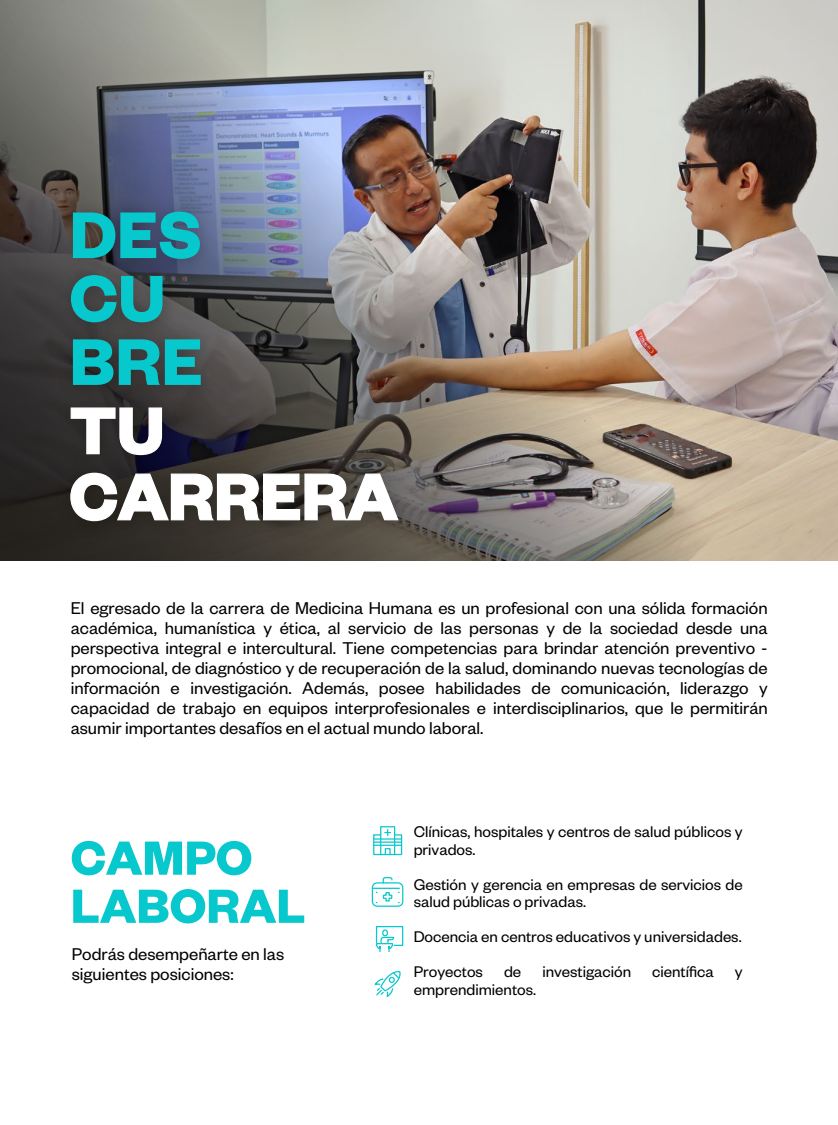
<style>
.page{position:relative;width:838px;height:1125px;background:#fff}
.page>*{position:absolute;margin:0;border:0;box-sizing:border-box;transform-origin:0 0}
.t1{font:700 72.38px/66.1px "Founders Grotesk";color:#fff}
.t2{font:700 72.38px/63.4px "Founders Grotesk";color:#07c8cc}
.t3{font:700 52.62px/48.1px "Founders Grotesk";color:#07c8cc}
.t4{font:18.75px/20px "Founders Grotesk";color:#000}
.t5{font:17px/17.5px "Founders Grotesk";color:#000}
</style>
<div class="page">
<img style="left:712px;top:0;width:126px;height:561px">
<img style="left:0;top:0;width:712px;height:561px">
<img style="left:47px;top:178px;width:375px;height:382px">
<svg style="left:70px;top:407px;width:93px;height:49px;background:#3c3b40"></svg>
<svg style="left:70px;top:472px;width:329px;height:50px;background:#4f4b47"></svg>
<div style="left:380px;top:826px;width:15px;height:29px;border:1px solid #07c8cc"></div>
<svg style="left:373px;top:830px;width:30px;height:26px"></svg>
<svg style="left:375px;top:926px;width:29px;height:27px"></svg>
<svg style="left:374px;top:971px;width:27px;height:26px"></svg>
<div style="left:372px;top:882px;width:31px;height:25px;border:1px solid #07c8cc;border-radius:5px"></div>
<svg style="left:372px;top:877px;width:27px;height:26px"></svg>
<h1 class="t2" style="left:69px;top:200px;width:135px">DES<br>CU<br>BRE</h1>
<h1 class="t1" style="left:69px;top:394px;width:330px">TU<br>CARRERA</h1>
<p class="t4" style="left:71px;top:597px;width:698px;text-align:justify">El egresado de la carrera de Medicina Humana es un profesional con una sólida formación académica, humanística y ética, al servicio de las personas y de la sociedad desde una perspectiva integral e intercultural. Tiene competencias para brindar atención preventivo - promocional, de diagnóstico y de recuperación de la salud, dominando nuevas tecnologías de información e investigación. Además, posee habilidades de comunicación, liderazgo y capacidad de trabajo en equipos interprofesionales e interdisciplinarios, que le permitirán asumir importantes desafíos en el actual mundo laboral.</p>
<h2 class="t3" style="left:71px;top:831px;width:236px">CAMPO<br>LABORAL</h2>
<p class="t4" style="left:72px;top:943px;width:214px">Podrás desempeñarte en las siguientes posiciones:</p>
<p class="t5" style="left:413px;top:822px;width:330px">Clínicas, hospitales y centros de salud públicos y privados.</p>
<p class="t5" style="left:413px;top:875px;width:330px">Gestión y gerencia en empresas de servicios de salud públicas o privadas.</p>
<p class="t5" style="left:413px;top:918px;width:330px;line-height:35px">Docencia en centros educativos y universidades.<br>Proyectos de investigación científica y</p>
<p class="t5" style="left:413px;top:980px;width:124px">emprendimientos.</p>
</div>
